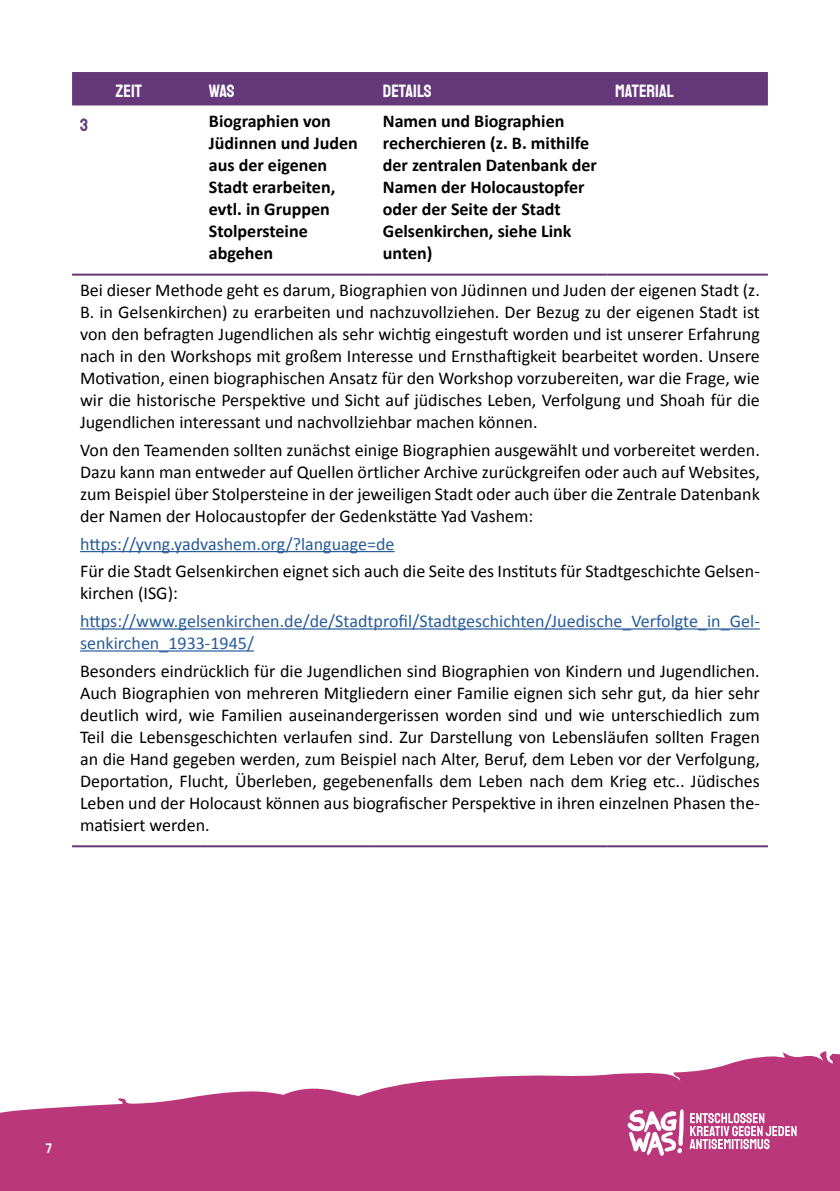
<style>
.page{position:relative;width:840px;height:1191px;background:#fff}
.page>*{position:absolute;margin:0;border:0;box-sizing:border-box;transform-origin:0 0}
.t1{font:18px/22px "Calibri";color:#000;text-align:justify}
.t2{font:700 18px/22px "Calibri";color:#000}
.t3{font:18px/22px "Calibri";color:#275b9b}
.t4{font:18px "Staatliches";color:#fff}
.t5{font:18px "Staatliches";color:#65387a}
.t6{font:14px "Staatliches";color:#fff}
</style>
<div class="page">
<svg style="left:0;top:1051px;width:839px;height:140px;fill:#bb377b"></svg>
<svg style="left:627px;top:1109px;width:56px;height:46px"></svg>
<svg style="left:689px;top:1113px;width:107px;height:36px"></svg>
<div style="left:72px;top:72px;width:695px;height:33px;background:#65387a"></div>
<hr style="left:72px;top:845px;width:36px;height:2px;background:#65387a">
<hr style="left:108px;top:845px;width:93px;height:2px;background:#65387a">
<hr style="left:201px;top:845px;width:173px;height:2px;background:#65387a">
<hr style="left:374px;top:845px;width:233px;height:2px;background:#65387a">
<hr style="left:607px;top:845px;width:160px;height:2px;background:#65387a">
<hr style="left:72px;top:274px;width:36px;height:2px;background:#65387a">
<hr style="left:108px;top:274px;width:93px;height:2px;background:#65387a">
<hr style="left:201px;top:274px;width:173px;height:2px;background:#65387a">
<hr style="left:374px;top:274px;width:233px;height:2px;background:#65387a">
<hr style="left:607px;top:274px;width:160px;height:2px;background:#65387a">
<hr style="left:80px;top:551px;width:314px;height:1px;background:#275b9b">
<hr style="left:80px;top:628px;width:679px;height:1px;background:#275b9b">
<hr style="left:80px;top:650px;width:174px;height:1px;background:#275b9b">
<p class="t4" style="left:116px;top:79px;width:27px">ZEIT</p>
<p class="t4" style="left:209px;top:79px;width:27px">WAS</p>
<p class="t4" style="left:382px;top:79px;width:50px">DETAILS</p>
<p class="t4" style="left:615px;top:79px;width:60px">MATERIAL</p>
<p class="t2" style="left:382px;top:109px;width:215px">Namen und Biographien recherchieren (z. B. mithilfe der zentralen Datenbank der<br>Namen der Holocaustopfer oder der Seite der Stadt<br>Gelsenkirchen, siehe Link unten)</p>
<p class="t1" style="left:80px;top:279px;width:681px">Bei dieser Methode geht es darum, Biographien von Jüdinnen und Juden der eigenen Stadt (z.<br>B. in Gelsenkirchen) zu erarbeiten und nachzuvollziehen. Der Bezug zu der eigenen Stadt ist von den befragten Jugendlichen als sehr wichtig eingestuft worden und ist unserer Erfahrung nach in den Workshops mit großem Interesse und Ernsthaftigkeit bearbeitet worden. Unsere Motivation, einen biographischen Ansatz für den Workshop vorzubereiten, war die Frage, wie wir die historische Perspektive und Sicht auf jüdisches Leben, Verfolgung und Shoah für die Jugendlichen interessant und nachvollziehbar machen können.</p>
<p class="t1" style="left:80px;top:438px;width:681px">Von den Teamenden sollten zunächst einige Biographien ausgewählt und vorbereitet werden.<br>Dazu kann man entweder auf Quellen örtlicher Archive zurückgreifen oder auch auf Websites, zum Beispiel über Stolpersteine in der jeweiligen Stadt oder auch über die Zentrale Datenbank der Namen der Holocaustopfer der Gedenkstätte Yad Vashem:</p>
<p class="t3" style="left:80px;top:532px;width:316px">https://yvng.yadvashem.org/?language=de</p>
<p class="t1" style="left:80px;top:560px;width:681px">Für die Stadt Gelsenkirchen eignet sich auch die Seite des Instituts für Stadtgeschichte Gelsen&shy;kirchen (ISG):</p>
<p class="t3" style="left:80px;top:609px;width:681px">https://www.gelsenkirchen.de/de/Stadtprofil/Stadtgeschichten/Juedische_Verfolgte_in_Gel&shy;senkirchen_1933-1945/</p>
<p class="t1" style="left:80px;top:659px;width:681px">Besonders eindrücklich für die Jugendlichen sind Biographien von Kindern und Jugendlichen.<br>Auch Biographien von mehreren Mitgliedern einer Familie eignen sich sehr gut, da hier sehr deutlich wird, wie Familien auseinandergerissen worden sind und wie unterschiedlich zum Teil die Lebensgeschichten verlaufen sind. Zur Darstellung von Lebensläufen sollten Fragen an die Hand gegeben werden, zum Beispiel nach Alter, Beruf, dem Leben vor der Verfolgung, Deportation, Flucht, Überleben, gegebenenfalls dem Leben nach dem Krieg etc.. Jüdisches Leben und der Holocaust können aus biografischer Perspektive in ihren einzelnen Phasen the&shy;matisiert werden.</p>
<p class="t5" style="left:80px;top:112px;width:9px">3</p>
<p class="t2" style="left:209px;top:109px;width:150px">Biographien von<br>Jüdinnen und Juden aus der eigenen<br>Stadt erarbeiten, evtl. in Gruppen<br>Stolpersteine</p>
<p class="t2" style="left:209px;top:241px;width:66px">abgehen</p>
<p class="t6" style="left:46px;top:1139px;width:8px">7</p>
</div>
